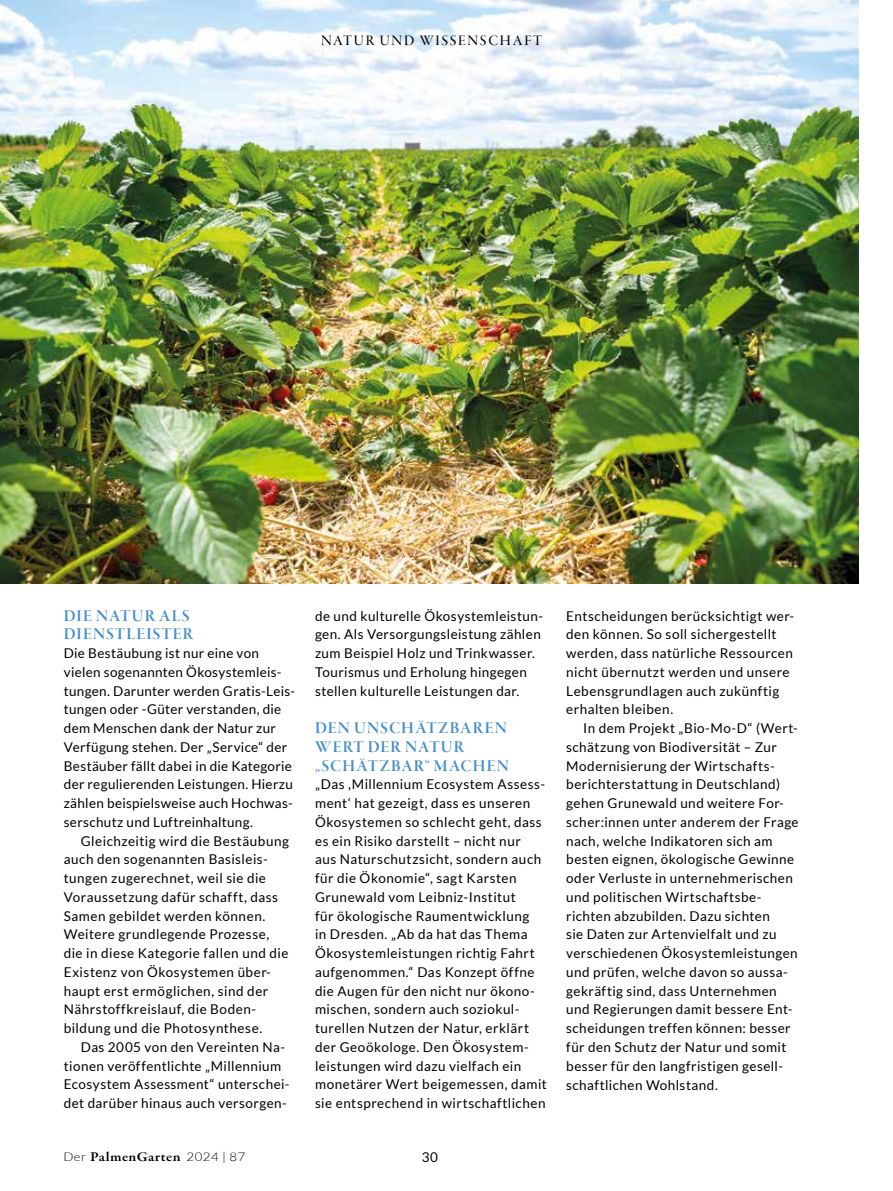
<style>
.page{position:relative;width:893px;height:1191px;background:#fff}
.page>*{position:absolute;margin:0;border:0;box-sizing:border-box;transform-origin:0 0}
.t1{font:17.25px/18.8px "Garamond Premr Pro Smbd Disp";letter-spacing:.065em;color:#468fcd}
.t2{font:15px "Garamond Premr Pro Med Disp";letter-spacing:.115em;color:#000}
.t3{font:13.5px/18.8px "Lato";letter-spacing:.035em;color:#000}
.t4{font:600 13.5px "Garamond Premr Pro";letter-spacing:.025em;color:#000;scale:1.1 1}
.s1{font-family:"Lato";font-weight:300;font-size:12px}
</style>
<div class="page">
<img style="left:0;top:0;width:859px;height:583px">
<p class="t2" style="left:321px;top:32px;width:223px">NATUR UND WISSENSCHAFT</p>
<p class="t1" style="left:64px;top:606px;width:131px">DIE NATUR ALS<br>DIENSTLEISTER</p>
<p class="t3" style="left:64px;top:643px;width:233px">Die Bestäubung ist nur eine von vielen sogenannten Ökosystemleis&shy;tungen. Darunter werden Gratis-Leis&shy;tungen oder -Güter verstanden, die dem Menschen dank der Natur zur Verfügung stehen. Der „Service“ der Bestäuber fällt dabei in die Kategorie der regulierenden Leistungen. Hierzu zählen beispielsweise auch Hochwas&shy;serschutz und Luftreinhaltung.</p>
<p class="t3" style="left:64px;top:831px;width:227px;text-indent:17px">Gleichzeitig wird die Bestäubung auch den sogenannten Basisleis&shy;tungen zugerechnet, weil sie die Voraussetzung dafür schafft, dass Samen gebildet werden können.<br>Weitere grundlegende Prozesse, die in diese Kategorie fallen und die Existenz von Ökosystemen über&shy;haupt erst ermöglichen, sind der Nährstoffkreislauf, die Boden&shy;bildung und die Photosynthese.</p>
<p class="t3" style="left:64px;top:1037px;width:227px;text-indent:17px">Das 2005 von den Vereinten Na&shy;tionen veröffentlichte „Millennium Ecosystem Assessment“ unterschei&shy;det darüber hinaus auch versorgen-</p>
<p class="t4" style="left:63px;top:1149px;width:167px"><span class="s1">Der</span> PalmenGarten <span class="s1">2024 | 87</span></p>
<p class="t3" style="left:315px;top:606px;width:230px">de und kulturelle Ökosystemleistun&shy;gen. Als Versorgungsleistung zählen zum Beispiel Holz und Trinkwasser.<br>Tourismus und Erholung hingegen stellen kulturelle Leistungen dar.</p>
<p class="t1" style="left:315px;top:719px;width:195px">DEN UNSCHÄTZBAREN<br>WERT DER NATUR „SCHÄTZBAR“ MACHEN</p>
<p class="t3" style="left:315px;top:775px;width:233px">„Das ,Millennium Ecosystem Assess&shy;ment‘ hat gezeigt, dass es unseren Ökosystemen so schlecht geht, dass es ein Risiko darstellt – nicht nur<br>aus Naturschutzsicht, sondern auch für die Ökonomie“, sagt Karsten Grunewald vom Leibniz-Institut<br>für ökologische Raumentwicklung<br>in Dresden. „Ab da hat das Thema Ökosystemleistungen richtig Fahrt aufgenommen.“ Das Konzept öffne die Augen für den nicht nur ökono&shy;mischen, sondern auch soziokul&shy;turellen Nutzen der Natur, erklärt der Geoökologe. Den Ökosystem&shy;leistungen wird dazu vielfach ein monetärer Wert beigemessen, damit sie entsprechend in wirtschaftlichen</p>
<p class="t3" style="left:422px;top:1147px;width:18px">30</p>
<p class="t3" style="left:566px;top:606px;width:229px">Entscheidungen berücksichtigt wer&shy;den können. So soll sichergestellt werden, dass natürliche Ressourcen nicht übernutzt werden und unsere<br>Lebensgrundlagen auch zukünftig erhalten bleiben.</p>
<p class="t3" style="left:566px;top:718px;width:234px;text-indent:17px">In dem Projekt „Bio-Mo-D“ (Wert&shy;schätzung von Biodiversität – Zur Modernisierung der Wirtschafts&shy;berichterstattung in Deutschland) gehen Grunewald und weitere For&shy;scher:innen unter anderem der Frage nach, welche Indikatoren sich am besten eignen, ökologische Gewinne oder Verluste in unternehmerischen und politischen Wirtschaftsbe&shy;richten abzubilden. Dazu sichten<br>sie Daten zur Artenvielfalt und zu verschiedenen Ökosystemleistungen und prüfen, welche davon so aussa&shy;gekräftig sind, dass Unternehmen und Regierungen damit bessere Ent&shy;scheidungen treffen können: besser für den Schutz der Natur und somit besser für den langfristigen gesell&shy;schaftlichen Wohlstand.</p>
</div>
